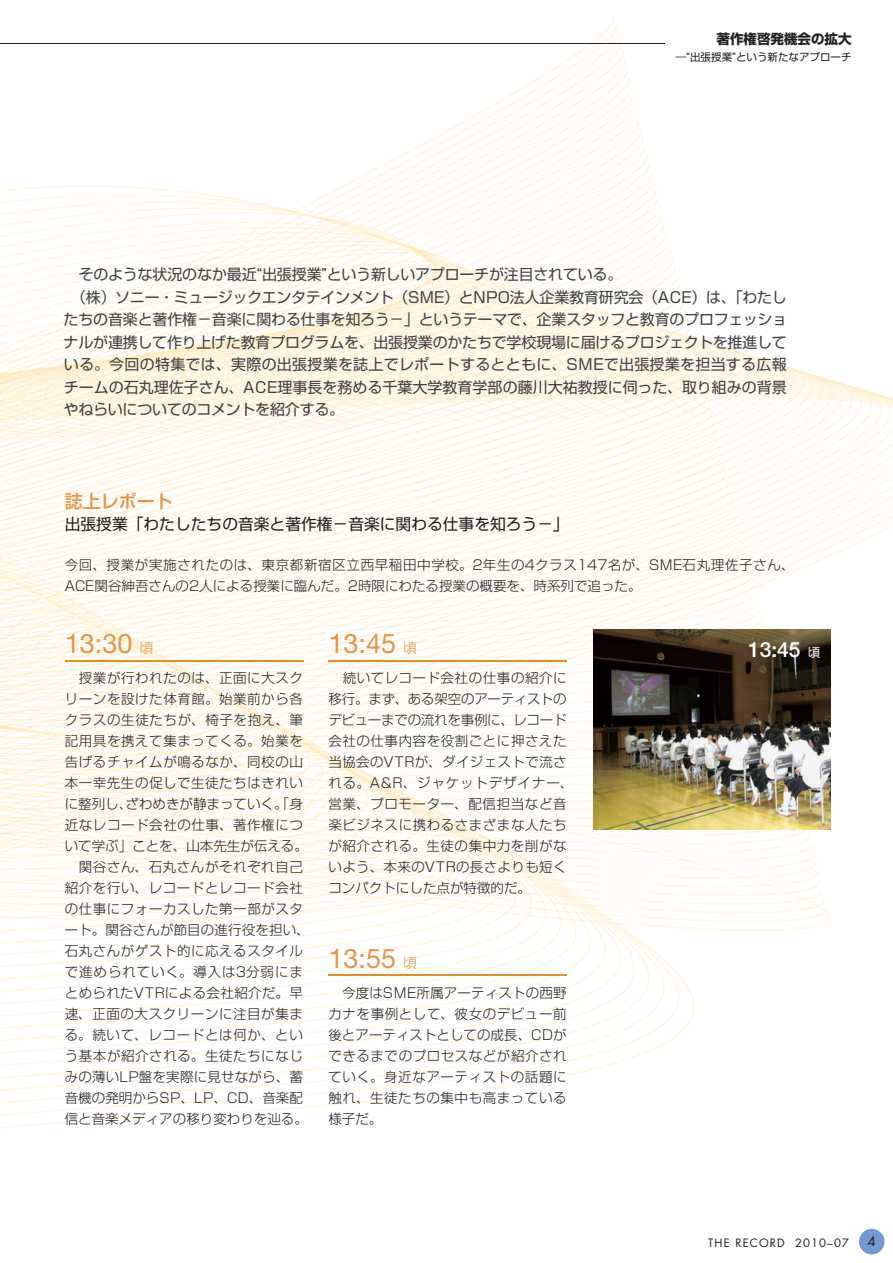
<style>
.page{position:relative;width:893px;height:1263px;background:#fff}
.page>*{position:absolute;margin:0;border:0;box-sizing:border-box;transform-origin:0 0}
.t1{font:27px "Helvetica Neue";color:#e6944b}
.t2{font:500 21px "Helvetica Neue";color:#fff}
.t3{font:18px "Shin Go Pr 6 Medium 90 pv RKSJ H";color:#e6944b}
.t4{font:15.75px "Shin Go Pr 6 Regular 90 pv RKSJ H";color:#231f20}
.t5{font:15px "Shin Go Pr 6 Regular 90 pv RKSJ H";letter-spacing:-.01em;color:#403f41}
.t6{font:15px "Shin Go Pr 6 Regular 90 pv RKSJ H";letter-spacing:.02em;color:#403f41}
.t7{font:13.5px/21px "Shin Go Pr 6 Light 90 pv RKSJ H";letter-spacing:.04em;color:#231f20}
.t8{font:13.5px/21px "Shin Go Pr 6 Light 90 pv RKSJ H";letter-spacing:.005em;color:#231f20}
.t9{font:13.5px "Shin Go Pr 6 Bold 90 pv RKSJ H";color:#231f20}
.t10{font:13.5px "Futura";color:#231f20}
.t11{font:11.25px "Futura";letter-spacing:.1em;color:#231f20}
.t12{font:10.5px "Shin Go Pr 6 Regular 90 pv RKSJ H";color:#231f20}
.s1{font-family:"Shin Go Pr 6 Light 90 pv RKSJ H";font-size:13.5px}
.s2{font-family:"Shin Go Pr 6 Regular 90 pv RKSJ H";font-weight:400;font-size:12px}
</style>
<div class="page">
<img style="left:0;top:16px;width:893px;height:1239px">
<div style="left:859px;top:1229px;width:25px;height:25px;background:#7299d0;border-radius:50%"></div>
<hr style="left:0;top:43px;width:664px;height:1px;background:#231f20">
<img style="left:593px;top:629px;width:237px;height:200px">
<hr style="left:65px;top:660px;width:238px;height:2px;background:#e28f26">
<hr style="left:328px;top:660px;width:239px;height:2px;background:#e28f26">
<hr style="left:328px;top:975px;width:239px;height:1px;background:#e28f26">
<p class="t9" style="left:716px;top:34px;width:136px">著作権啓発機会の拡大</p>
<p class="t12" style="left:676px;top:54px;width:177px">―“出張授業”という新たなアプローチ</p>
<p class="t5" style="left:64px;top:269px;width:560px">　そのような状況のなか最近“出張授業”という新しいアプローチが注目されている。</p>
<p class="t5" style="left:71px;top:291px;width:717px">（株）ソニー・ミュージックエンタテインメント（SME）とNPO法人企業教育研究会（ACE）は、「わたし</p>
<p class="t5" style="left:64px;top:314px;width:725px">たちの音楽と著作権－音楽に関わる仕事を知ろう－」というテーマで、企業スタッフと教育のプロフェッショ</p>
<p class="t5" style="left:64px;top:336px;width:724px">ナルが連携して作り上げた教育プログラムを、出張授業のかたちで学校現場に届けるプロジェクトを推進して</p>
<p class="t6" style="left:64px;top:359px;width:724px">いる。今回の特集では、実際の出張授業を誌上でレポートするとともに、SMEで出張授業を担当する広報</p>
<p class="t5" style="left:64px;top:381px;width:724px">チームの石丸理佐子さん、ACE理事長を務める千葉大学教育学部の藤川大祐教授に伺った、取り組みの背景</p>
<p class="t5" style="left:64px;top:404px;width:282px">やねらいについてのコメントを紹介する。</p>
<h3 class="t3" style="left:65px;top:494px;width:109px">誌上レポート</h3>
<p class="t4" style="left:65px;top:518px;width:505px">出張授業「わたしたちの音楽と著作権－音楽に関わる仕事を知ろう－」</p>
<p class="t8" style="left:65px;top:556px;width:731px">今回、授業が実施されたのは、東京都新宿区立西早稲田中学校。2年生の4クラス147名が、SME石丸理佐子さん、<br>ACE関谷紳吾さんの2人による授業に臨んだ。2時限にわたる授業の概要を、時系列で追った。</p>
<h1 class="t1" style="left:65px;top:633px;width:90px">13:30 <span class="s1">頃</span></h1>
<p class="t7" style="left:65px;top:670px;width:246px">　授業が行われたのは、正面に大スクリーンを設けた体育館。始業前から各クラスの生徒たちが、椅子を抱え、筆記用具を携えて集まってくる。始業を告げるチャイムが鳴るなか、同校の山本一幸先生の促しで生徒たちはきれいに整列し、ざわめきが静まっていく。「身近なレコード会社の仕事、著作権について学ぶ」ことを、山本先生が伝える。　関谷さん、石丸さんがそれぞれ自己紹介を行い、レコードとレコード会社の仕事にフォーカスした第一部がスタート。関谷さんが節目の進行役を担い、石丸さんがゲスト的に応えるスタイルで進められていく。導入は3分弱にまとめられたVTRによる会社紹介だ。早速、正面の大スクリーンに注目が集まる。続いて、レコードとは何か、という基本が紹介される。生徒たちになじみの薄いLP盤を実際に見せながら、蓄音機の発明からSP、LP、CD、音楽配信と音楽メディアの移り変わりを辿る。</p>
<h1 class="t1" style="left:328px;top:633px;width:90px">13:45 <span class="s1">頃</span></h1>
<p class="t7" style="left:328px;top:670px;width:246px">　続いてレコード会社の仕事の紹介に移行。まず、ある架空のアーティストのデビューまでの流れを事例に、レコード会社の仕事内容を役割ごとに押さえた当協会のVTRが、ダイジェストで流される。A&amp;R、ジャケットデザイナー、営業、プロモーター、配信担当など音楽ビジネスに携わるさまざまな人たちが紹介される。生徒の集中力を削がないよう、本来のVTRの長さよりも短くコンパクトにした点が特徴的だ。</p>
<h1 class="t1" style="left:328px;top:948px;width:90px">13:55 <span class="s1">頃</span></h1>
<p class="t7" style="left:328px;top:985px;width:240px;text-align:justify">　今度はSME所属アーティストの西野カナを事例として、彼女のデビュー前後とアーティストとしての成長、CDができるまでのプロセスなどが紹介されていく。身近なアーティストの話題に触れ、生徒たちの集中も高まっている様子だ。</p>
<h2 class="t2" style="left:748px;top:642px;width:74px">13:45 <span class="s2">頃</span></h2>
<p class="t11" style="left:708px;top:1238px;width:142px">THE RECORD 2010–07</p>
<p class="t10" style="left:867px;top:1235px;width:10px">4</p>
</div>
